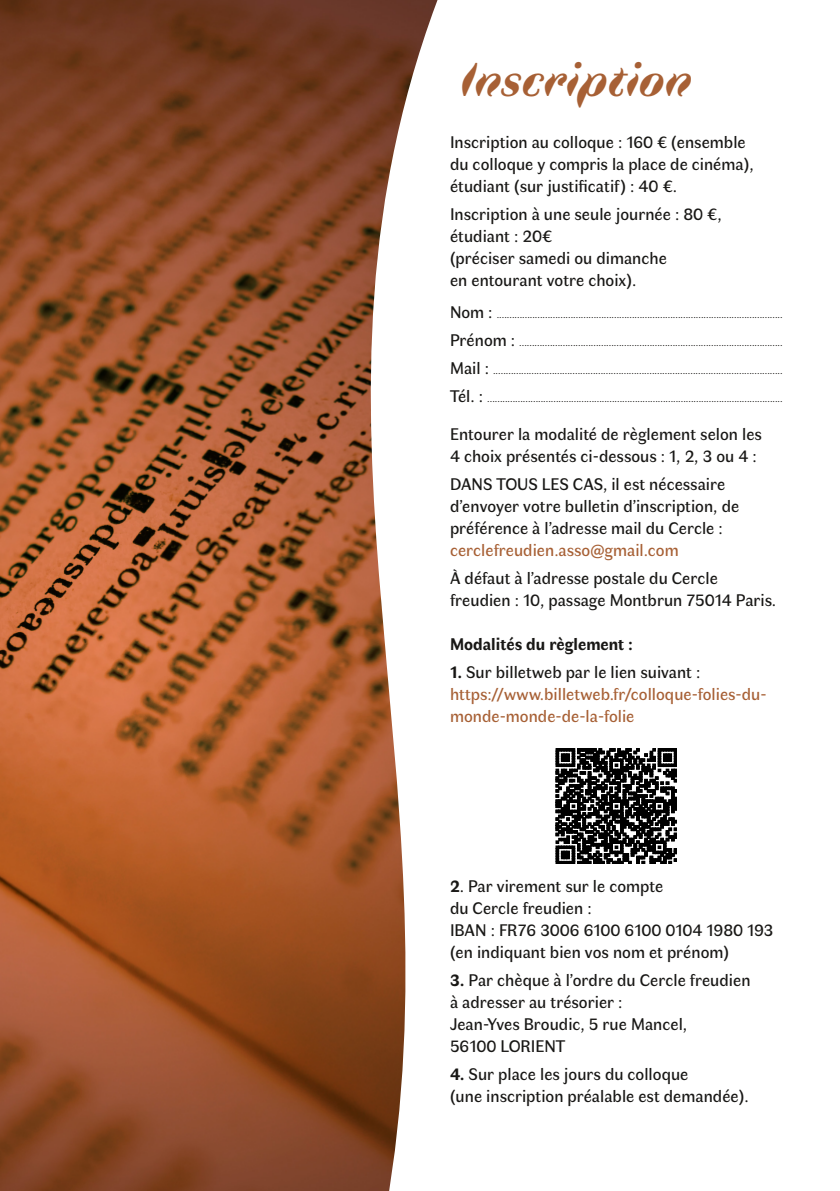
<style>
.page{position:relative;width:840px;height:1191px;background:#fff}
.page>*{position:absolute;margin:0;border:0;box-sizing:border-box;transform-origin:0 0}
.t1{font:italic 700 48px "Faune Display";color:#a76035}
.t2{font:17px/22px "Faune Text";color:#181715}
.t3{font:17px/22px "Faune Text";color:#a76035}
.t4{font:700 17px "Faune Text";color:#181715}
.t5{font:10px "Faune Text";color:#181715}
.s1{font-size:17px}
.s2{font-weight:700;color:#181715}
.s3{color:#181715}
.s4{font-weight:700}
</style>
<div class="page">
<img style="left:0;top:0;width:274px;height:1191px">
<svg style="left:274px;top:0;width:403px;height:1191px"></svg>
<svg style="left:555px;top:748px;width:121px;height:116px"></svg>
<h1 class="t1" style="left:461px;top:44px;width:233px">Inscription</h1>
<p class="t2" style="left:450px;top:130px;width:305px">Inscription au colloque : 160 € (ensemble du colloque y compris la place de cinéma), étudiant (sur justificatif) : 40 €.</p>
<p class="t2" style="left:450px;top:202px;width:273px">Inscription à une seule journée : 80 €, étudiant : 20€<br>(préciser samedi ou dimanche<br>en entourant votre choix).</p>
<p class="t5" style="left:450px;top:307px;width:334px"><span class="s1">Nom :</span> ................................................................................................................</p>
<p class="t5" style="left:450px;top:335px;width:334px"><span class="s1">Prénom :</span> .......................................................................................................</p>
<p class="t5" style="left:450px;top:363px;width:334px"><span class="s1">Mail :</span> .................................................................................................................</p>
<p class="t5" style="left:450px;top:391px;width:334px"><span class="s1">Tél. :</span> ....................................................................................................................</p>
<p class="t2" style="left:450px;top:422px;width:313px">Entourer la modalité de règlement selon les<br>4 choix présentés ci-dessous : 1, 2, 3 ou 4 :</p>
<p class="t2" style="left:450px;top:472px;width:290px">DANS TOUS LES CAS, il est nécessaire d’envoyer votre bulletin d’inscription, de préférence à l’adresse mail du Cercle :</p>
<p class="t3" style="left:450px;top:538px;width:230px">cerclefreudien.asso@gmail.com</p>
<p class="t2" style="left:450px;top:566px;width:327px">À défaut à l’adresse postale du Cercle freudien : 10, passage Montbrun 75014 Paris.</p>
<p class="t4" style="left:450px;top:632px;width:184px">Modalités du règlement :</p>
<p class="t3" style="left:450px;top:660px;width:318px"><span class="s2">1.</span> <span class="s3">Sur billetweb par le lien suivant : </span>https://www.billetweb.fr/colloque-folies-du&shy;monde-monde-de-la-folie</p>
<p class="t2" style="left:450px;top:874px;width:325px"><span class="s4">2</span>. Par virement sur le compte<br>du Cercle freudien :<br>IBAN : FR76 3006 6100 6100 0104 1980 193 (en indiquant bien vos nom et prénom)</p>
<p class="t2" style="left:450px;top:968px;width:302px"><span class="s4">3.</span> Par chèque à l’ordre du Cercle freudien à adresser au trésorier :<br>Jean-Yves Broudic, 5 rue Mancel,<br>56100 LORIENT</p>
<p class="t2" style="left:450px;top:1062px;width:300px"><span class="s4">4.</span> Sur place les jours du colloque<br>(une inscription préalable est demandée).</p>
</div>
